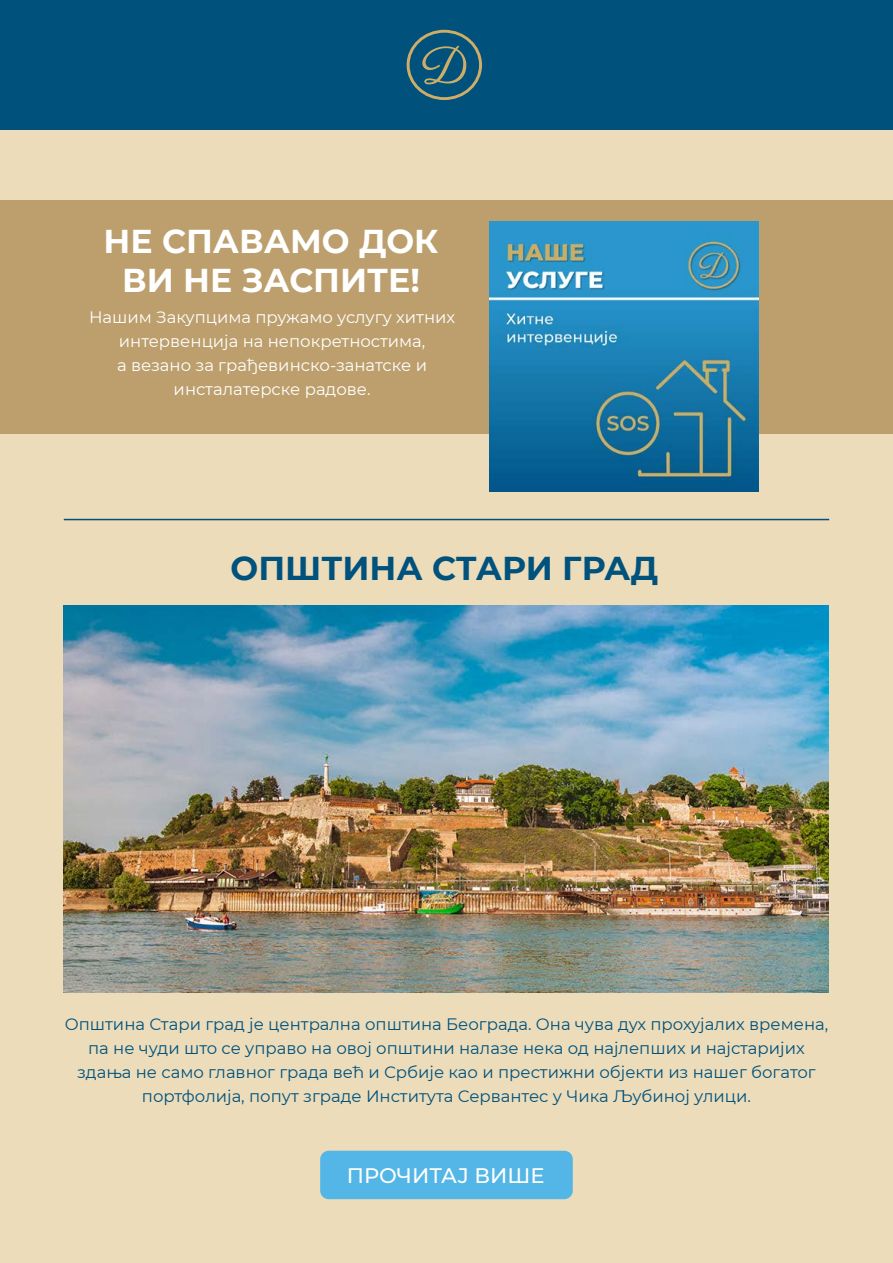
<style>
.page{position:relative;width:893px;height:1263px;background:#ecdcba}
.page>*{position:absolute;margin:0;border:0;box-sizing:border-box;transform-origin:0 0}
.t1{font:700 33px/39.6px "Montserrat";color:#fff;text-align:center}
.t2{font:700 33px "Montserrat";color:#00527d}
.t3{font:500 21px "Montserrat";color:#fff}
.t4{font:16.5px/24px "Montserrat";color:#00527d;text-align:center}
.t5{font:16.5px/24px "Montserrat";color:#fff;text-align:center}
</style>
<div class="page">
<div style="left:0;top:200px;width:893px;height:234px;background:#bc9f6d"></div>
<div style="left:0;top:0;width:893px;height:130px;background:#00527d"></div>
<svg style="left:407px;top:30px;width:75px;height:70px"></svg>
<hr style="left:64px;top:519px;width:765px;height:1px;background:#00527d">
<img style="left:489px;top:222px;width:269px;height:269px">
<img style="left:64px;top:605px;width:765px;height:388px">
<div style="left:320px;top:1151px;width:253px;height:48px;background:#54b6e7;border-radius:9px"></div>
<h1 class="t1" style="left:104px;top:220px;width:336px">НЕ СПАВАМО ДОК<br>ВИ НЕ ЗАСПИТЕ!</h1>
<p class="t5" style="left:89px;top:304px;width:368px">Нашим Закупцима пружамо услугу хитних интервенција на непокретностима,<br>а везано за грађевинско-занатске и инсталатерске радове.</p>
<h1 class="t2" style="left:231px;top:544px;width:429px">ОПШТИНА СТАРИ ГРАД</h1>
<p class="t4" style="left:65px;top:1011px;width:765px">Општина Стари град је централна општина Београда. Она чува дух прохујалих времена, па не чуди што се управо на овој општини налазе нека од најлепших и најстаријих здања не само главног града већ и Србије као и престижни објекти из нашег богатог портфолија, попут зграде Института Сервантес у Чика Љубиној улици.</p>
<p class="t3" style="left:347px;top:1160px;width:199px">ПРОЧИТАЈ ВИШЕ</p>
</div>
